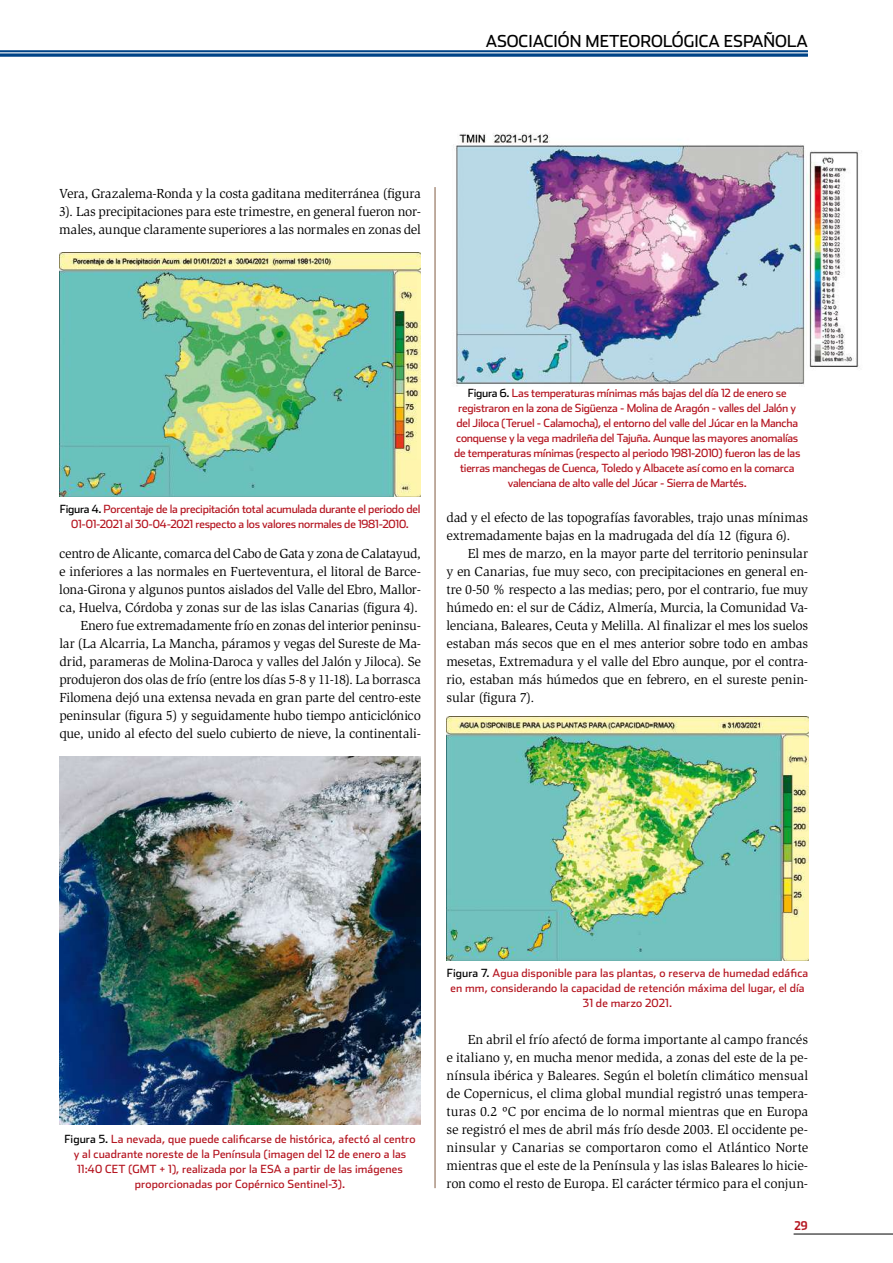
<style>
.page{position:relative;width:893px;height:1263px;background:#fff}
.page>*{position:absolute;margin:0;border:0;box-sizing:border-box;transform-origin:0 0}
.t1{font:16.5px "Stainless";color:#000}
.t2{font:13.5px/18px "Slimbach Std";letter-spacing:-.02em;color:#000;text-align:justify}
.t3{font:700 12px "Stainless Cond";color:#b51621}
.t4{font:11.25px/15px "Stainless";letter-spacing:-.02em;color:#b51621;text-align:center}
.t5{font:11.25px/15px "Stainless";letter-spacing:.01em;color:#b51621;text-align:center}
.s1{color:#000}
</style>
<div class="page">
<hr style="left:794px;top:1234px;width:99px;height:1px;background:#000">
<svg style="left:0;top:50px;width:808px;height:6px;fill:#004387"></svg>
<hr style="left:0;top:52px;width:808px;height:1px;background:#fff">
<hr style="left:435px;top:187px;width:1px;height:1001px;background:#805a41">
<img style="left:59px;top:756px;width:362px;height:369px">
<img style="left:59px;top:252px;width:362px;height:245px">
<img style="left:453px;top:133px;width:407px;height:253px">
<img style="left:447px;top:716px;width:361px;height:245px">
<p class="t2" style="left:59px;top:185px;width:363px">Vera, Grazalema-Ronda y la costa gaditana mediterránea (figura 3). Las precipitaciones para este trimestre, en general fueron nor&shy;males, aunque claramente superiores a las normales en zonas del</p>
<p class="t1" style="left:486px;top:31px;width:11px">ASOCIACIÓN</p>
<p class="t1" style="left:586px;top:31px;width:26px">METEOROLÓGICA</p>
<p class="t1" style="left:724px;top:31px;width:12px">ESPAÑOLA</p>
<p class="t4" style="left:60px;top:501px;width:362px"><span class="s1">Figura 4.</span> Porcentaje de la precipitación total acumulada durante el periodo del<br>01-01-2021 al 30-04-2021 respecto a los valores normales de 1981-2010.</p>
<p class="t2" style="left:59px;top:545px;width:363px;text-align:right">centro de Alicante, comarca del Cabo de Gata y zona de Calatayud, e inferiores a las normales en Fuerteventura, el litoral de Barce&shy;lona-Girona y algunos puntos aislados del Valle del Ebro, Mallor&shy;ca, Huelva, Córdoba y zonas sur de las islas Canarias (figura 4).<br>Enero fue extremadamente frío en zonas del interior peninsu-<br>lar (La Alcarria, La Mancha, páramos y vegas del Sureste de Ma&shy;drid, parameras de Molina-Daroca y valles del Jalón y Jiloca). Se produjeron dos olas de frío (entre los días 5-8 y 11-18). La borrasca Filomena dejó una extensa nevada en gran parte del centro-este peninsular (figura 5) y seguidamente hubo tiempo anticiclónico que, unido al efecto del suelo cubierto de nieve, la continentali-</p>
<p class="t4" style="left:454px;top:385px;width:348px"><span class="s1">Figura 6.</span> Las temperaturas mínimas más bajas del día 12 de enero se registraron en la zona de Sigüenza - Molina de Aragón - valles del Jalón y del Jiloca (Teruel - Calamocha), el entorno del valle del Júcar en la Mancha conquense y la vega madrileña del Tajuña. Aunque las mayores anomalías de temperaturas mínimas (respecto al periodo 1981-2010) fueron las de las tierras manchegas de Cuenca, Toledo y Albacete así como en la comarca valenciana de alto valle del Júcar - Sierra de Martés.</p>
<p class="t2" style="left:446px;top:509px;width:363px">dad y el efecto de las topografías favorables, trajo unas mínimas extremadamente bajas en la madrugada del día 12 (figura 6).</p>
<p class="t2" style="left:446px;top:545px;width:363px;text-indent:21px">El mes de marzo, en la mayor parte del territorio peninsular y en Canarias, fue muy seco, con precipitaciones en general en&shy;tre 0-50 % respecto a las medias; pero, por el contrario, fue muy húmedo en: el sur de Cádiz, Almería, Murcia, la Comunidad Va&shy;lenciana, Baleares, Ceuta y Melilla. Al finalizar el mes los suelos estaban más secos que en el mes anterior sobre todo en ambas mesetas, Extremadura y el valle del Ebro aunque, por el contra&shy;rio, estaban más húmedos que en febrero, en el sureste penin&shy;sular (figura 7).</p>
<p class="t4" style="left:64px;top:1131px;width:353px"><span class="s1">Figura 5.</span> La nevada, que puede calificarse de histórica, afectó al centro</p>
<p class="t4" style="left:74px;top:1146px;width:334px">y al cuadrante noreste de la Península (imagen del 12 de enero a las</p>
<p class="t4" style="left:77px;top:1161px;width:36px">11:40 CET</p>
<p class="t4" style="left:128px;top:1161px;width:140px">(GMT + 1), realizada por la ESA</p>
<p class="t4" style="left:135px;top:1161px;width:269px;text-align:left;text-indent:150px">a partir de las imágenes proporcionadas por Copérnico Sentinel-3).</p>
<p class="t5" style="left:447px;top:965px;width:363px"><span class="s1">Figura 7.</span> Agua disponible para las plantas, o reserva de humedad edáfica en mm, considerando la capacidad de retención máxima del lugar, el día<br>31 de marzo 2021.</p>
<p class="t2" style="left:446px;top:1030px;width:363px;text-indent:21px">En abril el frío afectó de forma importante al campo francés e italiano y, en mucha menor medida, a zonas del este de la pe&shy;nínsula ibérica y Baleares. Según el boletín climático mensual de Copernicus, el clima global mundial registró unas tempera&shy;turas 0.2 ºC por encima de lo normal mientras que en Europa se registró el mes de abril más frío desde 2003. El occidente pe&shy;ninsular y Canarias se comportaron como el Atlántico Norte mientras que el este de la Península y las islas Baleares lo hicie&shy;ron como el resto de Europa. El carácter térmico para el conjun-</p>
<p class="t3" style="left:794px;top:1218px;width:15px">29</p>
</div>
